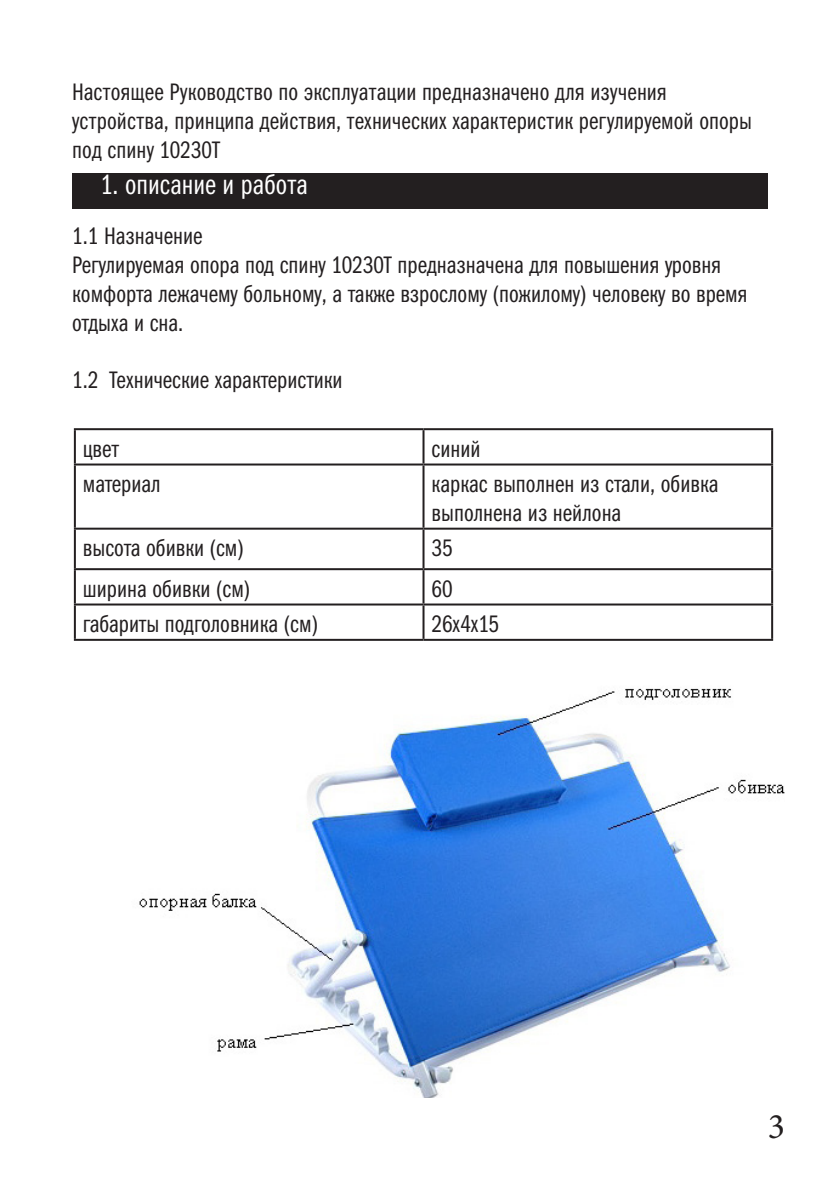
<style>
.page{position:relative;width:840px;height:1191px;background:#fff}
.page>*{position:absolute;margin:0;border:0;box-sizing:border-box;transform-origin:0 0}
.t1{font:36px "Minion Pro";color:#231f20}
.t2{font:28px "Franklin Gothic Book Cmp C";color:#fff}
.Paragraph_Style_2{font:24px/28.8px "Franklin Gothic Book Cmp C";color:#231f20}
</style>
<div class="page">
<div style="left:72px;top:173px;width:695px;height:35px;background:#231f20"></div>
<hr style="left:74px;top:428px;width:349px;height:2px;background:#231f20">
<hr style="left:74px;top:430px;width:2px;height:33px;background:#231f20">
<hr style="left:423px;top:428px;width:349px;height:2px;background:#231f20">
<hr style="left:422px;top:430px;width:2px;height:33px;background:#231f20">
<hr style="left:770px;top:430px;width:2px;height:33px;background:#231f20">
<hr style="left:74px;top:463px;width:349px;height:2px;background:#231f20">
<hr style="left:74px;top:465px;width:2px;height:62px;background:#231f20">
<hr style="left:423px;top:463px;width:349px;height:2px;background:#231f20">
<hr style="left:422px;top:465px;width:2px;height:62px;background:#231f20">
<hr style="left:770px;top:465px;width:2px;height:62px;background:#231f20">
<hr style="left:74px;top:527px;width:349px;height:2px;background:#231f20">
<hr style="left:74px;top:529px;width:2px;height:39px;background:#231f20">
<hr style="left:423px;top:527px;width:349px;height:2px;background:#231f20">
<hr style="left:422px;top:529px;width:2px;height:39px;background:#231f20">
<hr style="left:770px;top:529px;width:2px;height:39px;background:#231f20">
<hr style="left:74px;top:568px;width:349px;height:2px;background:#231f20">
<hr style="left:74px;top:570px;width:2px;height:33px;background:#231f20">
<hr style="left:423px;top:568px;width:349px;height:2px;background:#231f20">
<hr style="left:422px;top:570px;width:2px;height:33px;background:#231f20">
<hr style="left:770px;top:570px;width:2px;height:33px;background:#231f20">
<hr style="left:74px;top:603px;width:349px;height:2px;background:#231f20">
<hr style="left:74px;top:605px;width:2px;height:34px;background:#231f20">
<hr style="left:423px;top:603px;width:349px;height:2px;background:#231f20">
<hr style="left:422px;top:605px;width:2px;height:34px;background:#231f20">
<hr style="left:770px;top:605px;width:2px;height:34px;background:#231f20">
<hr style="left:74px;top:639px;width:349px;height:2px;background:#231f20">
<hr style="left:423px;top:639px;width:349px;height:2px;background:#231f20">
<img style="left:139px;top:688px;width:645px;height:409px">
<p class="Paragraph_Style_2" style="left:72px;top:78px;width:681px">Настоящее Руководство по эксплуатации предназначено для изучения устройства, принципа действия, технических характеристик регулируемой опоры под спину 10230Т</p>
<p class="t2" style="left:100px;top:169px;width:209px">1. описание и работа</p>
<p class="Paragraph_Style_2" style="left:72px;top:222px;width:132px">1.1 Назначение</p>
<p class="Paragraph_Style_2" style="left:72px;top:250px;width:676px">Регулируемая опора под спину 10230Т предназначена для повышения уровня комфорта лежачему больному, а также взрослому (пожилому) человеку во время отдыха и сна.</p>
<p class="Paragraph_Style_2" style="left:72px;top:366px;width:272px">1.2 Технические характеристики</p>
<p class="Paragraph_Style_2" style="left:83px;top:434px;width:38px">цвет</p>
<p class="Paragraph_Style_2" style="left:431px;top:434px;width:51px">синий</p>
<p class="Paragraph_Style_2" style="left:83px;top:469px;width:79px">материал</p>
<p class="Paragraph_Style_2" style="left:431px;top:469px;width:288px">каркас выполнен из стали, обивка выполнена из нейлона</p>
<p class="Paragraph_Style_2" style="left:83px;top:533px;width:162px">высота обивки (см)</p>
<p class="Paragraph_Style_2" style="left:431px;top:533px;width:23px">35</p>
<p class="Paragraph_Style_2" style="left:83px;top:574px;width:169px">ширина обивки (см)</p>
<p class="Paragraph_Style_2" style="left:431px;top:574px;width:23px">60</p>
<p class="Paragraph_Style_2" style="left:83px;top:609px;width:236px">габариты подголовника (см)</p>
<p class="Paragraph_Style_2" style="left:431px;top:609px;width:69px">26х4х15</p>
<p class="t1" style="left:767px;top:1102px;width:19px">3</p>
</div>
